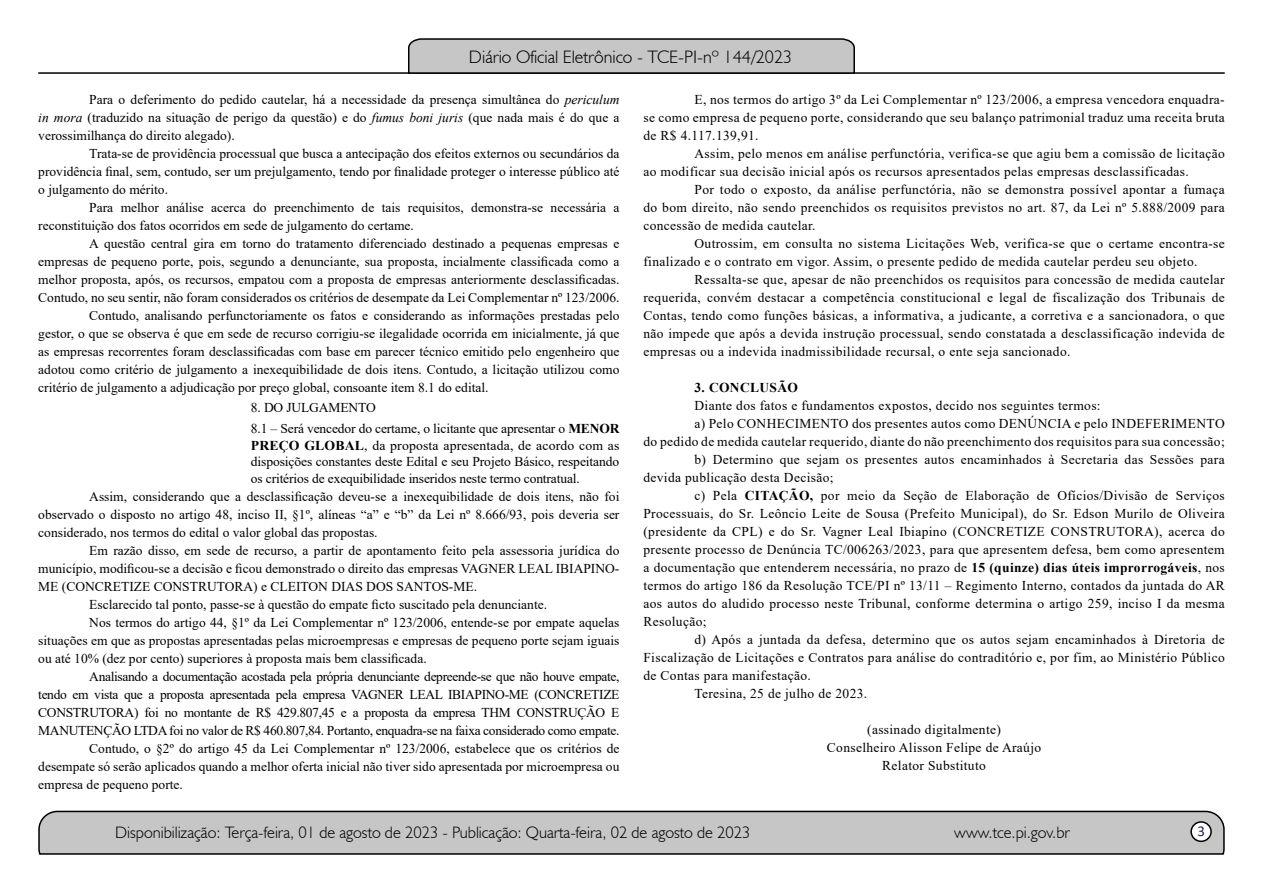
<style>
.page{position:relative;width:1263px;height:893px;background:#fff}
.page>*{position:absolute;margin:0;border:0;box-sizing:border-box;transform-origin:0 0}
.t1{font:300 18px "Humanist 521 BT";color:#000}
.t2{font:300 16.5px "Humanist 521 BT";color:#000}
.t3{font:15px "Calibri";color:#212d4c}
.t4{font:13.5px/18px "Times New Roman";color:#000;text-align:justify}
.t5{font:13.5px/18px "Times New Roman";letter-spacing:.025em;color:#000}
.t6{font:13.5px "Times New Roman";letter-spacing:-.025em;color:#000}
.t7{font:700 13.5px "Times New Roman";letter-spacing:.025em;color:#000}
.s1{font-style:italic}
.s2{font-weight:700}
</style>
<div class="page">
<svg style="left:38px;top:810px;width:1187px;height:45px;background:#b9b9b9"></svg>
<div style="left:1191px;top:822px;width:20px;height:19px;background:#fff;border-radius:50%"></div>
<div style="left:1190px;top:821px;width:22px;height:21px;border:2px solid #000;border-radius:50%"></div>
<hr style="left:38px;top:72px;width:1187px;height:2px;background:#000">
<svg style="left:407px;top:38px;width:449px;height:36px;background:#b4b4b4"></svg>
<h1 class="t1" style="left:469px;top:46px;width:325px">Diário Oficial Eletrônico - TCE-PI-nº 144/2023</h1>
<p class="t4" style="left:38px;top:90px;width:583px;text-indent:51px">Para o deferimento do pedido cautelar, há a necessidade da presença simultânea do <span class="s1">periculum in mora</span> (traduzido na situação de perigo da questão) e do <span class="s1">fumus boni juris</span> (que nada mais é do que a verossimilhança do direito alegado).</p>
<p class="t4" style="left:38px;top:144px;width:583px;text-indent:51px">Trata-se de providência processual que busca a antecipação dos efeitos externos ou secundários da providência final, sem, contudo, ser um prejulgamento, tendo por finalidade proteger o interesse público até o julgamento do mérito.</p>
<p class="t4" style="left:38px;top:198px;width:583px;text-indent:51px">Para melhor análise acerca do preenchimento de tais requisitos, demonstra-se necessária a reconstituição dos fatos ocorridos em sede de julgamento do certame.</p>
<p class="t4" style="left:89px;top:234px;width:532px">A questão central gira em torno do tratamento diferenciado destinado a pequenas empresas e</p>
<p class="t4" style="left:38px;top:252px;width:583px">empresas de pequeno porte, pois, segundo a denunciante, sua proposta, incialmente classificada como a</p>
<p class="t4" style="left:38px;top:270px;width:583px">melhor proposta, após, os recursos, empatou com a proposta de empresas anteriormente desclassificadas.</p>
<p class="t4" style="left:38px;top:288px;width:583px">Contudo, no seu sentir, não foram considerados os critérios de desempate da Lei Complementar nº 123/2006.</p>
<p class="t4" style="left:89px;top:306px;width:532px">Contudo, analisando perfunctoriamente os fatos e considerando as informações prestadas pelo</p>
<p class="t4" style="left:38px;top:324px;width:583px">gestor, o que se observa é que em sede de recurso corrigiu-se ilegalidade ocorrida em inicialmente, já que</p>
<p class="t4" style="left:38px;top:342px;width:583px">as empresas recorrentes foram desclassificadas com base em parecer técnico emitido pelo engenheiro que</p>
<p class="t4" style="left:38px;top:360px;width:583px">adotou como critério de julgamento a inexequibilidade de dois itens. Contudo, a licitação utilizou como</p>
<p class="t4" style="left:38px;top:378px;width:452px">critério de julgamento a adjudicação por preço global, consoante item 8.1 do edital.</p>
<p class="t4" style="left:251px;top:397px;width:370px;line-height:20.7px">8. DO JULGAMENTO<br>8.1 – Será vencedor do certame, o licitante que apresentar o <span class="s2">MENOR</span></p>
<p class="t4" style="left:251px;top:437px;width:370px;line-height:16.5px"><span class="s2">PREÇO GLOBAL</span>, da proposta apresentada, de acordo com as disposições constantes deste Edital e seu Projeto Básico, respeitando os critérios de exequibilidade inseridos neste termo contratual.</p>
<p class="t4" style="left:38px;top:487px;width:583px;text-indent:51px">Assim, considerando que a desclassificação deveu-se a inexequibilidade de dois itens, não foi observado o disposto no artigo 48, inciso II, §1º, alíneas “a” e “b” da Lei nº 8.666/93, pois deveria ser considerado, nos termos do edital o valor global das propostas.</p>
<p class="t4" style="left:89px;top:541px;width:532px">Em razão disso, em sede de recurso, a partir de apontamento feito pela assessoria jurídica do</p>
<p class="t4" style="left:38px;top:559px;width:583px">município, modificou-se a decisão e ficou demonstrado o direito das empresas VAGNER LEAL IBIAPINO-</p>
<p class="t4" style="left:38px;top:577px;width:440px">ME (CONCRETIZE CONSTRUTORA) e CLEITON DIAS DOS SANTOS-ME.</p>
<p class="t4" style="left:89px;top:595px;width:459px">Esclarecido tal ponto, passe-se à questão do empate ficto suscitado pela denunciante.</p>
<p class="t4" style="left:89px;top:613px;width:532px">Nos termos do artigo 44, §1º da Lei Complementar nº 123/2006, entende-se por empate aquelas</p>
<p class="t4" style="left:38px;top:631px;width:583px">situações em que as propostas apresentadas pelas microempresas e empresas de pequeno porte sejam iguais</p>
<p class="t4" style="left:38px;top:649px;width:390px">ou até 10% (dez por cento) superiores à proposta mais bem classificada.</p>
<p class="t6" style="left:89px;top:667px;width:532px">Analisando a documentação acostada pela própria denunciante depreende-se que não houve empate,</p>
<p class="t6" style="left:38px;top:685px;width:583px">tendo em vista que a proposta apresentada pela empresa VAGNER LEAL IBIAPINO-ME (CONCRETIZE</p>
<p class="t6" style="left:38px;top:703px;width:583px">CONSTRUTORA) foi no montante de R$ 429.807,45 e a proposta da empresa THM CONSTRUÇÃO E</p>
<p class="t6" style="left:38px;top:721px;width:583px">MANUTENÇÃO LTDA foi no valor de R$ 460.807,84. Portanto, enquadra-se na faixa considerado como empate.</p>
<p class="t4" style="left:89px;top:739px;width:532px">Contudo, o §2º do artigo 45 da Lei Complementar nº 123/2006, estabelece que os critérios de</p>
<p class="t4" style="left:38px;top:757px;width:583px">desempate só serão aplicados quando a melhor oferta inicial não tiver sido apresentada por microempresa ou</p>
<p class="t4" style="left:38px;top:775px;width:146px">empresa de pequeno porte.</p>
<p class="t4" style="left:643px;top:90px;width:583px;text-indent:51px">E, nos termos do artigo 3º da Lei Complementar nº 123/2006, a empresa vencedora enquadra&shy;se como empresa de pequeno porte, considerando que seu balanço patrimonial traduz uma receita bruta de R$ 4.117.139,91.</p>
<p class="t5" style="left:643px;top:144px;width:583px;text-indent:51px">Assim, pelo menos em análise perfunctória, verifica-se que agiu bem a comissão de licitação ao modificar sua decisão inicial após os recursos apresentados pelas empresas desclassificadas.</p>
<p class="t4" style="left:643px;top:180px;width:583px;text-indent:51px">Por todo o exposto, da análise perfunctória, não se demonstra possível apontar a fumaça do bom direito, não sendo preenchidos os requisitos previstos no art. 87, da Lei nº 5.888/2009 para concessão de medida cautelar.</p>
<p class="t5" style="left:643px;top:234px;width:583px;text-indent:51px">Outrossim, em consulta no sistema Licitações Web, verifica-se que o certame encontra-se finalizado e o contrato em vigor. Assim, o presente pedido de medida cautelar perdeu seu objeto.</p>
<p class="t4" style="left:643px;top:270px;width:583px;text-indent:51px">Ressalta-se que, apesar de não preenchidos os requisitos para concessão de medida cautelar requerida, convém destacar a competência constitucional e legal de fiscalização dos Tribunais de Contas, tendo como funções básicas, a informativa, a judicante, a corretiva e a sancionadora, o que não impede que após a devida instrução processual, sendo constatada a desclassificação indevida de empresas ou a indevida inadmissibilidade recursal, o ente seja sancionado.</p>
<p class="t7" style="left:694px;top:377px;width:105px">3. CONCLUSÃO</p>
<p class="t5" style="left:694px;top:396px;width:408px">Diante dos fatos e fundamentos expostos, decido nos seguintes termos:</p>
<p class="t5" style="left:694px;top:414px;width:532px">a) Pelo CONHECIMENTO dos presentes autos como DENÚNCIA e pelo INDEFERIMENTO</p>
<p class="t5" style="left:643px;top:432px;width:583px">do pedido de medida cautelar requerido, diante do não preenchimento dos requisitos para sua concessão;</p>
<p class="t5" style="left:694px;top:450px;width:532px">b) Determino que sejam os presentes autos encaminhados à Secretaria das Sessões para</p>
<p class="t5" style="left:643px;top:468px;width:192px">devida publicação desta Decisão;</p>
<p class="t5" style="left:694px;top:486px;width:532px">c) Pela <span class="s2">CITAÇÃO,</span> por meio da Seção de Elaboração de Ofícios/Divisão de Serviços</p>
<p class="t5" style="left:643px;top:504px;width:583px">Processuais, do Sr. Leôncio Leite de Sousa (Prefeito Municipal), do Sr. Edson Murilo de Oliveira</p>
<p class="t5" style="left:643px;top:522px;width:583px">(presidente da CPL) e do Sr. Vagner Leal Ibiapino (CONCRETIZE CONSTRUTORA), acerca do</p>
<p class="t5" style="left:643px;top:540px;width:583px">presente processo de Denúncia TC/006263/2023, para que apresentem defesa, bem como apresentem</p>
<p class="t5" style="left:643px;top:558px;width:583px">a documentação que entenderem necessária, no prazo de <span class="s2">15 (quinze) dias úteis improrrogáveis</span>, nos</p>
<p class="t5" style="left:643px;top:576px;width:583px">termos do artigo 186 da Resolução TCE/PI nº 13/11 – Regimento Interno, contados da juntada do AR</p>
<p class="t5" style="left:643px;top:594px;width:583px">aos autos do aludido processo neste Tribunal, conforme determina o artigo 259, inciso I da mesma</p>
<p class="t5" style="left:643px;top:612px;width:65px">Resolução;</p>
<p class="t5" style="left:694px;top:630px;width:532px">d) Após a juntada da defesa, determino que os autos sejam encaminhados à Diretoria de</p>
<p class="t5" style="left:643px;top:648px;width:583px">Fiscalização de Licitações e Contratos para análise do contraditório e, por fim, ao Ministério Público</p>
<p class="t5" style="left:643px;top:666px;width:169px">de Contas para manifestação.</p>
<p class="t5" style="left:694px;top:684px;width:174px">Teresina, 25 de julho de 2023.</p>
<p class="t5" style="left:827px;top:720px;width:216px;text-align:center">(assinado digitalmente)<br>Conselheiro Alisson Felipe de Araújo<br>Relator Substituto</p>
<p class="t2" style="left:115px;top:822px;width:637px">Disponibilização: Terça-feira, 01 de agosto de 2023 - Publicação: Quarta-feira, 02 de agosto de 2023</p>
<p class="t2" style="left:954px;top:822px;width:117px">www.tce.pi.gov.br</p>
<p class="t3" style="left:1197px;top:821px;width:9px">3</p>
</div>
